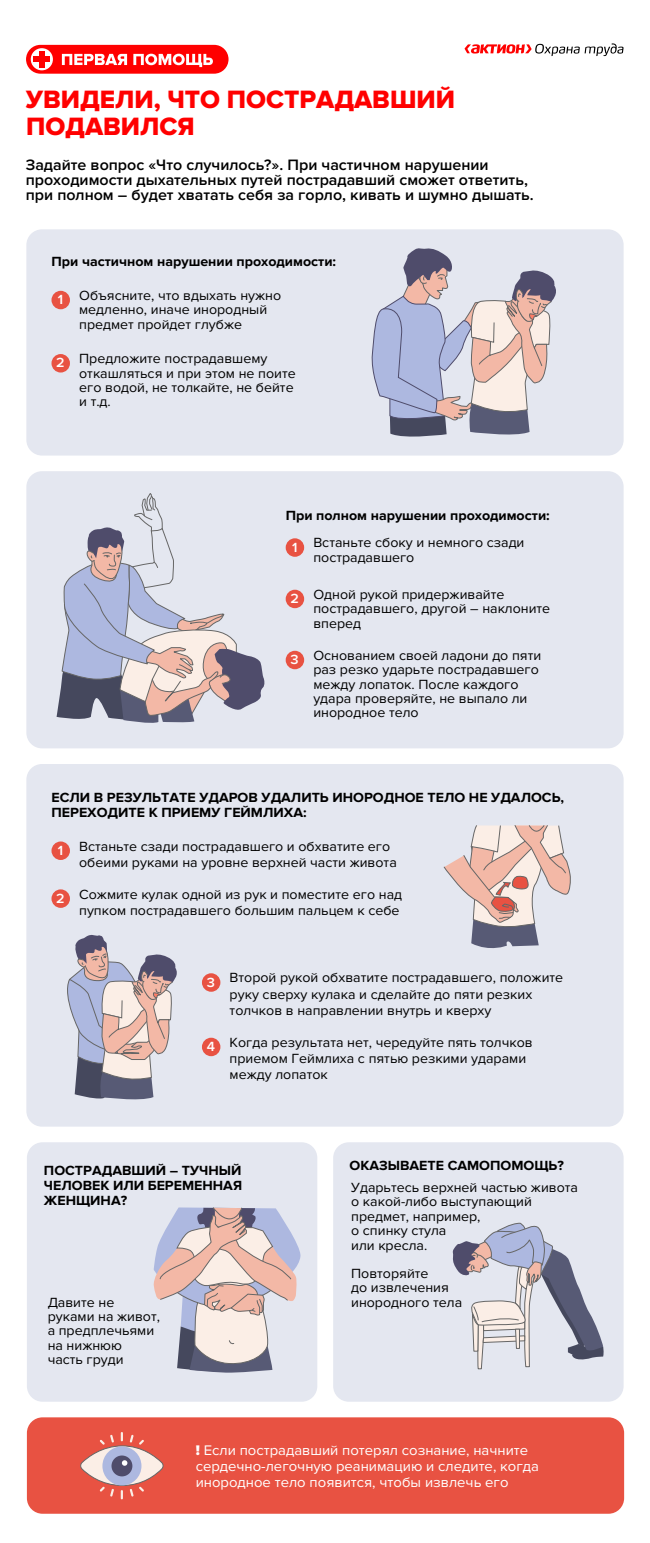
<style>
.page{position:relative;width:650px;height:1543px;background:#fff}
.page>*{position:absolute;margin:0;border:0;box-sizing:border-box;transform-origin:0 0}
.t1{font:26px/27.4px "Proxima Nova Extrabld";color:#f00}
.t2{font:600 15.62px/15px "Proxima Nova";color:#000}
.t3{font:14.38px/16.2px "Proxima Nova";color:#fff}
.t4{font:13.75px/14.4px "Proxima Nova";color:#000}
.t5{font:700 13.75px/15px "Proxima Nova";color:#000}
.t6{font:600 13.75px "Proxima Nova";color:#fff}
.s1{font-weight:900}
</style>
<div class="page">
<div style="left:26px;top:45px;width:203px;height:29px;background:#f00;border-radius:14px"></div>
<svg style="left:62px;top:54px;width:65px;height:11px"></svg>
<svg style="left:133px;top:54px;width:80px;height:13px"></svg>
<svg style="left:31px;top:48px;width:22px;height:22px"></svg>
<div style="left:39px;top:51px;width:5px;height:17px;background:#f00"></div>
<div style="left:33px;top:57px;width:17px;height:5px;background:#f00"></div>
<svg style="left:465px;top:43px;width:159px;height:13px"></svg>
<div style="left:26px;top:229px;width:598px;height:226px;background:#e4e7f0;border-radius:16px"></div>
<div style="left:51px;top:291px;width:19px;height:18px;background:#e85242;border-radius:50%"></div>
<div style="left:51px;top:354px;width:19px;height:18px;background:#e85242;border-radius:50%"></div>
<svg style="left:371px;top:248px;width:185px;height:189px"></svg>
<div style="left:26px;top:471px;width:598px;height:277px;background:#e4e7f0;border-radius:16px"></div>
<div style="left:286px;top:538px;width:18px;height:19px;background:#e85242;border-radius:50%"></div>
<div style="left:286px;top:590px;width:18px;height:18px;background:#e85242;border-radius:50%"></div>
<div style="left:286px;top:651px;width:18px;height:18px;background:#e85242;border-radius:50%"></div>
<svg style="left:57px;top:493px;width:208px;height:230px"></svg>
<div style="left:26px;top:764px;width:598px;height:362px;background:#e4e7f0;border-radius:16px"></div>
<div style="left:51px;top:841px;width:19px;height:19px;background:#e85242;border-radius:50%"></div>
<div style="left:51px;top:889px;width:19px;height:19px;background:#e85242;border-radius:50%"></div>
<div style="left:202px;top:973px;width:18px;height:19px;background:#e85242;border-radius:50%"></div>
<div style="left:202px;top:1037px;width:18px;height:19px;background:#e85242;border-radius:50%"></div>
<svg style="left:444px;top:825px;width:127px;height:124px"></svg>
<svg style="left:67px;top:935px;width:110px;height:165px"></svg>
<div style="left:27px;top:1417px;width:597px;height:96px;background:#e85242;border-radius:16px"></div>
<svg style="left:80px;top:1432px;width:84px;height:67px"></svg>
<div style="left:27px;top:1142px;width:290px;height:259px;background:#e4e7f0;border-radius:16px"></div>
<div style="left:333px;top:1142px;width:291px;height:259px;background:#e4e7f0;border-radius:16px"></div>
<svg style="left:153px;top:1207px;width:148px;height:166px"></svg>
<svg style="left:452px;top:1223px;width:152px;height:146px"></svg>
<h1 class="t1" style="left:26px;top:86px;width:431px">УВИДЕЛИ, ЧТО ПОСТРАДАВШИЙ<br>ПОДАВИЛСЯ</h1>
<p class="t2" style="left:26px;top:157px;width:510px">Задайте вопрос «Что случилось?». При частичном нарушении проходимости дыхательных путей пострадавший сможет ответить, при полном – будет хватать себя за горло, кивать и шумно дышать.</p>
<p class="t5" style="left:51px;top:254px;width:286px">При частичном нарушении проходимости:</p>
<p class="t4" style="left:79px;top:288px;width:204px">Объясните, что вдыхать нужно медленно, иначе инородный предмет пройдет глубже</p>
<p class="t6" style="left:58px;top:292px;width:7px">1</p>
<p class="t6" style="left:56px;top:355px;width:10px">2</p>
<p class="t4" style="left:79px;top:352px;width:218px">Предложите пострадавшему откашляться и при этом не поите его водой, не толкайте, не бейте и т.д.</p>
<p class="t5" style="left:286px;top:508px;width:266px">При полном нарушении проходимости:</p>
<p class="t4" style="left:313px;top:536px;width:213px">Встаньте сбоку и немного сзади пострадавшего</p>
<p class="t6" style="left:292px;top:539px;width:7px">1</p>
<p class="t6" style="left:290px;top:590px;width:10px">2</p>
<p class="t6" style="left:291px;top:652px;width:10px">3</p>
<p class="t4" style="left:313px;top:587px;width:238px">Одной рукой придерживайте пострадавшего, другой – наклоните вперед</p>
<p class="t4" style="left:313px;top:648px;width:229px">Основанием своей ладони до пяти раз резко ударьте пострадавшего между лопаток. После каждого удара проверяйте, не выпало ли инородное тело</p>
<p class="t5" style="left:51px;top:790px;width:514px">ЕСЛИ В РЕЗУЛЬТАТЕ УДАРОВ УДАЛИТЬ ИНОРОДНОЕ ТЕЛО НЕ УДАЛОСЬ,<br>ПЕРЕХОДИТЕ К ПРИЕМУ ГЕЙМЛИХА:</p>
<p class="t6" style="left:58px;top:842px;width:7px">1</p>
<p class="t6" style="left:56px;top:890px;width:10px">2</p>
<p class="t4" style="left:79px;top:838px;width:319px;line-height:16.2px">Встаньте сзади пострадавшего и обхватите его обеими руками на уровне верхней части живота</p>
<p class="t4" style="left:79px;top:886px;width:324px;line-height:16.2px">Сожмите кулак одной из рук и поместите его над пупком пострадавшего большим пальцем к себе</p>
<p class="t6" style="left:207px;top:974px;width:10px">3</p>
<p class="t6" style="left:207px;top:1038px;width:10px">4</p>
<p class="t4" style="left:230px;top:970px;width:335px;line-height:16.2px">Второй рукой обхватите пострадавшего, положите руку сверху кулака и сделайте до пяти резких толчков в направлении внутрь и кверху</p>
<p class="t4" style="left:230px;top:1034px;width:305px;line-height:16.2px">Когда результата нет, чередуйте пять толчков приемом Геймлиха с пятью резкими ударами между лопаток</p>
<p class="t5" style="left:44px;top:1163px;width:200px;text-align:justify">ПОСТРАДАВШИЙ – ТУЧНЫЙ ЧЕЛОВЕК ИЛИ БЕРЕМЕННАЯ ЖЕНЩИНА?</p>
<p class="t4" style="left:48px;top:1295px;width:114px">Давите не руками на живот, а предплечьями на нижнюю часть груди</p>
<p class="t5" style="left:349px;top:1158px;width:216px">ОКАЗЫВАЕТЕ САМОПОМОЩЬ?</p>
<p class="t4" style="left:351px;top:1180px;width:228px">Ударьтесь верхней частью живота о какой-либо выступающий предмет, например,<br>о спинку стула<br>или кресла.</p>
<p class="t4" style="left:351px;top:1266px;width:113px">Повторяйте<br>до извлечения инородного тела</p>
<p class="t3" style="left:196px;top:1442px;width:345px"><span class="s1">!</span> Если пострадавший потерял сознание, начните сердечно-легочную реанимацию и следите, когда инородное тело появится, чтобы извлечь его</p>
</div>
